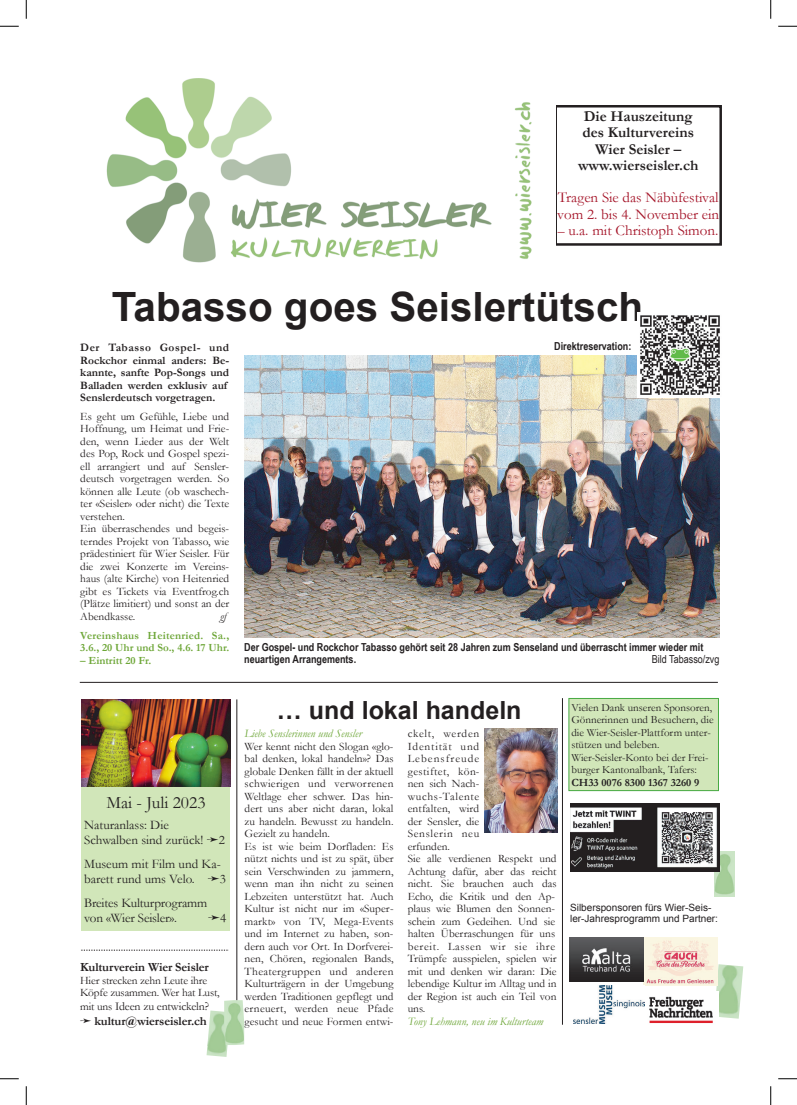
<style>
.page{position:relative;width:797px;height:1105px;background:#fff}
.page>*{position:absolute;margin:0;border:0;box-sizing:border-box;transform-origin:0 0}
.t1{font:700 40.38px "Arial";color:#231f20}
.t2{font:700 25px "Arial";color:#231f20}
.t3{font:17.5px "Garamond";color:#231f20}
.t4{font:15px/16.2px "Garamond";color:#a51529}
.t5{font:700 15px/16.2px "Garamond";color:#231f20;text-align:center}
.t6{font:13.12px/15px "Garamond";color:#231f20}
.t7{font:700 12.5px "Garamond";letter-spacing:-.01em;color:#231f20}
.t8{font:11.88px "Garamond";letter-spacing:-.01em;color:#231f20}
.t9{font:11.38px/12.5px "Garamond";color:#231f20}
.t10{font:700 11.38px/12.5px "Garamond";color:#231f20}
.t11{font:italic 11.38px "Garamond";color:#6da637}
.t12{font:italic 11.38px "Garamond";color:#231f20}
.t13{font:11px/12.5px "Garamond";color:#231f20}
.t14{font:700 11px/12.5px "Arial Narrow";color:#231f20}
.t15{font:700 11px/12.5px "Garamond";letter-spacing:.01em;color:#6da637}
.t16{font:700 11px "Garamond";color:#231f20}
.t17{font:11px "Arial Narrow";color:#231f20}
.t18{font:10px/11.2px "Arial";color:#231f20}
.s1{font-size:13.75px}
.s2{font-size:11.38px}
</style>
<div class="page">
<div style="left:82px;top:787px;width:148px;height:144px;background:#d1e6b9"></div>
<hr style="left:80px;top:682px;width:638px;height:1px;background:#231f20">
<img style="left:206px;top:1034px;width:22px;height:23px">
<div style="left:569px;top:698px;width:149px;height:93px;background:#d1e6b9"></div>
<div style="left:568px;top:698px;width:150px;height:93px;border:1px solid #48aa43"></div>
<img style="left:714px;top:851px;width:20px;height:45px">
<img style="left:224px;top:1000px;width:20px;height:45px">
<img style="left:714px;top:964px;width:29px;height:55px">
<hr style="left:562px;top:698px;width:1px;height:327px;background:#231f20">
<div style="left:554px;top:105px;width:168px;height:141px;border:2px solid #231f20"></div>
<img style="left:106px;top:78px;width:449px;height:185px">
<img style="left:82px;top:699px;width:148px;height:88px">
<img style="left:643px;top:937px;width:74px;height:48px">
<img style="left:569px;top:937px;width:74px;height:44px">
<img style="left:644px;top:991px;width:74px;height:32px">
<svg style="left:81px;top:950px;width:148px;height:84px"></svg>
<img style="left:573px;top:985px;width:71px;height:39px">
<img style="left:570px;top:803px;width:149px;height:68px">
<img style="left:484px;top:729px;width:73px;height:103px">
<img style="left:245px;top:356px;width:474px;height:282px">
<hr style="left:236px;top:699px;width:1px;height:301px;background:#231f20">
<img style="left:638px;top:315px;width:82px;height:83px">
<svg style="left:0;top:25px;width:19px;height:2px"></svg>
<svg style="left:778px;top:25px;width:19px;height:2px"></svg>
<svg style="left:0;top:1078px;width:19px;height:1px"></svg>
<svg style="left:778px;top:1078px;width:19px;height:1px"></svg>
<svg style="left:25px;top:0;width:2px;height:19px"></svg>
<svg style="left:25px;top:1086px;width:2px;height:19px"></svg>
<svg style="left:770px;top:0;width:1px;height:19px"></svg>
<svg style="left:770px;top:1086px;width:1px;height:19px"></svg>
<h3 class="t5" style="left:578px;top:108px;width:122px">Die Hauszeitung des Kulturvereins<br>Wier Seisler – www.wierseisler.ch</h3>
<h3 class="t4" style="left:557px;top:189px;width:163px">Tragen Sie das Näbùfestival vom 2. bis 4. November ein</h3>
<h3 class="t4" style="left:558px;top:222px;width:162px"><span class="s1">–</span> u.a. mit Christoph Simon.</h3>
<h1 class="t1" style="left:112px;top:280px;width:533px">Tabasso goes Seislertütsch</h1>
<p class="t10" style="left:80px;top:341px;width:150px">Der Tabasso Gospel- und<br>Rockchor einmal anders: Be&shy;kannte, sanfte Pop-Songs und<br>Balladen werden exklusiv auf<br>Senslerdeutsch vorgetragen.</p>
<p class="t9" style="left:80px;top:410px;width:150px">Es geht um Gefühle, Liebe und<br>Hoffnung, um Heimat und Frie&shy;den, wenn Lieder aus der Welt des Pop, Rock und Gospel spezi&shy;ell arrangiert und auf Sensler&shy;deutsch vorgetragen werden. So können alle Leute (ob waschech&shy;ter «Seisler» oder nicht) die Texte verstehen.<br>Ein überraschendes und begeis&shy;terndes Projekt von Tabasso, wie prädestiniert für Wier Seisler. Für die zwei Konzerte im Vereins&shy;haus (alte Kirche) von Heitenried gibt es Tickets via Eventfrog.ch (Plätze limitiert) und sonst an der<br>Abendkasse.</p>
<p class="t12" style="left:220px;top:609px;width:8px">gf</p>
<p class="t15" style="left:80px;top:629px;width:150px">Vereinshaus Heitenried. Sa.,<br>3.6., 20 Uhr und So., 4.6. 17 Uhr.</p>
<p class="t15" style="left:80px;top:654px;width:72px">– Eintritt 20 Fr.</p>
<p class="t14" style="left:554px;top:339px;width:79px">Direktreservation:</p>
<p class="t14" style="left:244px;top:640px;width:461px">Der Gospel- und Rockchor Tabasso gehört seit 28 Jahren zum Senseland und überrascht immer wieder mit neuartigen Arrangements.</p>
<p class="t17" style="left:652px;top:651px;width:69px">Bild Tabasso/zvg</p>
<h2 class="t2" style="left:277px;top:693px;width:246px">… und lokal handeln</h2>
<p class="t13" style="left:571px;top:701px;width:144px">Vielen Dank unseren Sponsoren,<br>Gönnerinnen und Besuchern, die die Wier-Seisler-Plattform unter&shy;stützen und beleben.<br>Wier-Seisler-Konto bei der Frei&shy;burger Kantonalbank, Tafers:</p>
<p class="t16" style="left:571px;top:775px;width:129px">CH33 0076 8300 1367 3260 9</p>
<p class="t9" style="left:408px;top:727px;width:150px">ckelt, werden<br>Identität und<br>Lebensfreude<br>gestiftet, kön-<br>nen sich Nach-<br>wuchs-Talente<br>entfalten, wird<br>der Sensler, die<br>Senslerin neu<br>erfunden.<br>Sie alle verdienen Respekt und<br>Achtung dafür, aber das reicht nicht. Sie brauchen auch das<br>Echo, die Kritik und den Ap&shy;plaus wie Blumen den Sonnen&shy;schein zum Gedeihen. Und sie halten Überraschungen für uns bereit. Lassen wir sie ihre<br>Trümpfe ausspielen, spielen wir mit und denken wir daran: Die lebendige Kultur im Alltag und in der Region ist auch ein Teil von uns.</p>
<p class="t11" style="left:408px;top:1013px;width:137px">Tony Lehmann, neu im Kulturteam</p>
<p class="t11" style="left:245px;top:726px;width:119px">Liebe Senslerinnen und Sensler</p>
<p class="t9" style="left:245px;top:739px;width:150px">Wer kennt nicht den Slogan «glo&shy;bal denken, lokal handeln»? Das globale Denken fällt in der aktuell schwierigen und verworrenen<br>Weltlage eher schwer. Das hin&shy;dert uns aber nicht daran, lokal zu handeln. Bewusst zu handeln.<br>Gezielt zu handeln.<br>Es ist wie beim Dorfladen: Es nützt nichts und ist zu spät, über sein Verschwinden zu jammern, wenn man ihn nicht zu seinen<br>Lebzeiten unterstützt hat. Auch<br>Kultur ist nicht nur im «Super&shy;markt» von TV, Mega-Events und im Internet zu haben, son&shy;dern auch vor Ort. In Dorfverei&shy;nen, Chören, regionalen Bands,<br>Theatergruppen und anderen<br>Kulturträgern in der Umgebung werden Traditionen gepflegt und erneuert, werden neue Pfade gesucht und neue Formen entwi-</p>
<h3 class="t3" style="left:106px;top:791px;width:101px">Mai - Juli 2023</h3>
<p class="t6" style="left:84px;top:817px;width:142px">Naturanlass: Die<br>Schwalben sind zurück! ➛2</p>
<p class="t6" style="left:84px;top:856px;width:143px">Museum mit Film und Ka&shy;barett rund ums Velo. ➛3</p>
<p class="t6" style="left:84px;top:895px;width:125px">Breites Kulturprogramm von «Wier Seisler».</p>
<p class="t6" style="left:208px;top:910px;width:20px">➛4</p>
<p class="t18" style="left:570px;top:902px;width:149px">Silbersponsoren fürs Wier-Seis&shy;ler-Jahresprogramm und Partner:</p>
<p class="t7" style="left:80px;top:958px;width:130px">Kulturverein Wier Seisler</p>
<p class="t9" style="left:80px;top:973px;width:141px">Hier strecken zehn Leute ihre<br>Köpfe zusammen. Wer hat Lust,</p>
<p class="t8" style="left:80px;top:998px;width:130px"><span class="s2">mit uns</span> Ideen zu entwickeln?</p>
<p class="t7" style="left:80px;top:1012px;width:128px">➛ kultur@wierseisler.ch</p>
</div>
